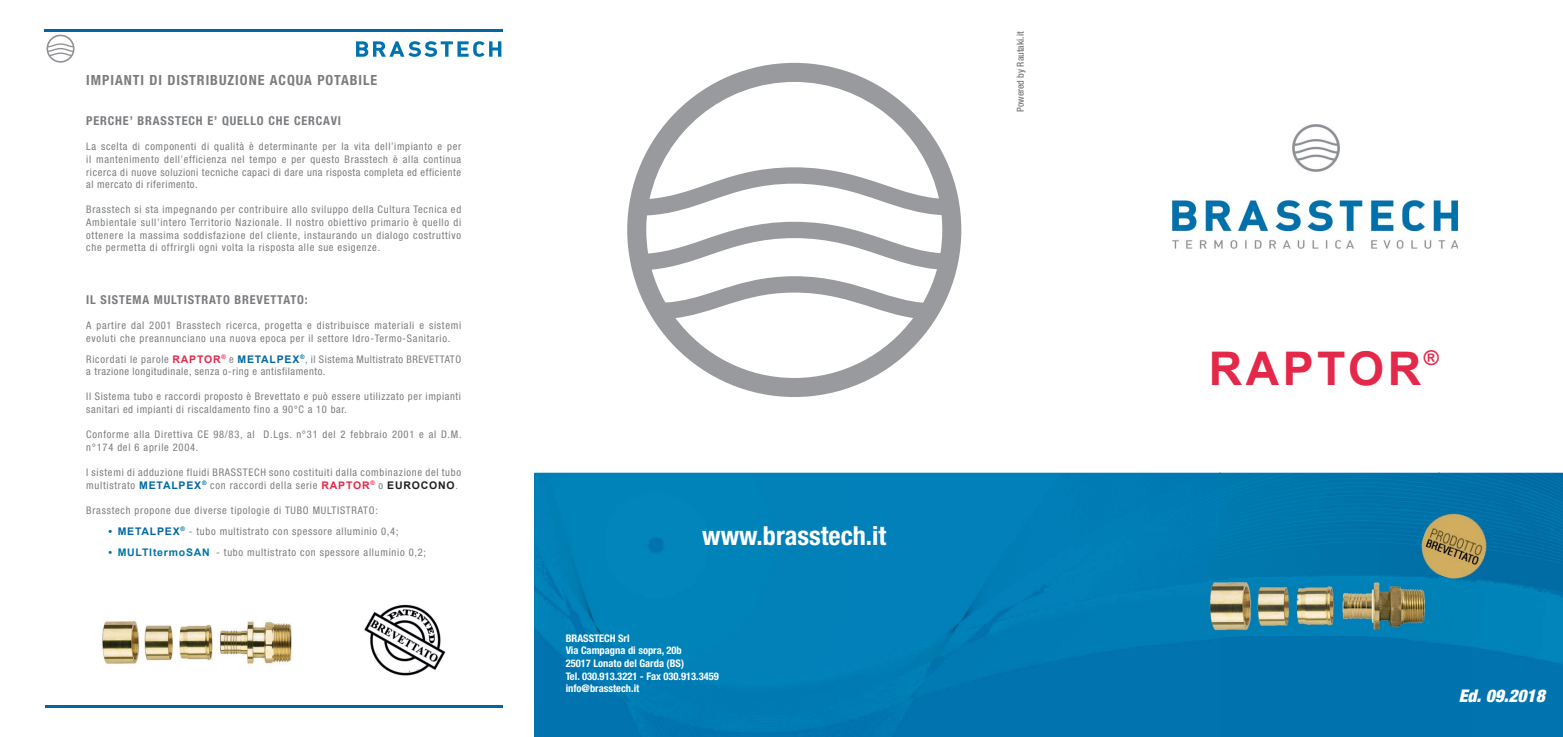
<style>
.page{position:relative;width:1563px;height:737px;background:#fff}
.page>*{position:absolute;margin:0;border:0;box-sizing:border-box;transform-origin:0 0}
.t1{font:700 46.38px "Arial";letter-spacing:.075em;color:#e4284a}
.t2{font:700 condensed 26.25px "Helvetica Neue";color:#fff}
.t3{font:700 20.39px "Arial";color:#e4284a}
.t4{font:italic 900 condensed 17.5px "Helvetica Neue";color:#fff}
.t5{font:700 condensed 14px "Helvetica Neue";letter-spacing:.07em;color:#7a7c7f}
.t6{font:700 condensed 12.25px "Helvetica Neue";letter-spacing:.07em;color:#7a7c7f}
.t7{font:condensed 10.5px/12.6px "Helvetica Neue";letter-spacing:.07em;color:#7a7c7f}
.t8{font:condensed 10.5px/12.6px "Helvetica Neue";letter-spacing:.05em;color:#7a7c7f}
.t9{font:700 condensed 10.5px/12.6px "Helvetica Neue";color:#fff}
.t10{font:500 condensed 9.62px "Helvetica Neue";color:#7a7c7f}
.s1{font-family:"Arial";font-weight:700;font-stretch:normal;color:#e4284a}
.s2{font-family:"Arial";font-weight:700;font-stretch:normal;color:#0068a0}
.s3{font-family:"Arial";font-weight:700;font-stretch:normal;color:#231f20}
.s4{font-family:"Arial";font-weight:700;font-stretch:normal;color:#0074a9}
</style>
<div class="page">
<hr style="left:45px;top:705px;width:458px;height:3px;background:#0068a0">
<hr style="left:45px;top:29px;width:458px;height:3px;background:#0068a0">
<img style="left:534px;top:472px;width:686px;height:264px">
<div style="left:1220px;top:472px;width:218px;height:117px;background:#0076ab"></div>
<div style="left:1438px;top:472px;width:125px;height:59px;background:#0170a7"></div>
<img style="left:1470px;top:531px;width:93px;height:205px">
<img style="left:1438px;top:587px;width:32px;height:149px">
<img style="left:1407px;top:589px;width:32px;height:147px">
<div style="left:1220px;top:635px;width:187px;height:101px;background:#0072ad"></div>
<svg style="left:627px;top:63px;width:334px;height:334px"></svg>
<img style="left:364px;top:604px;width:82px;height:72px">
<img style="left:101px;top:620px;width:191px;height:44px">
<img style="left:1209px;top:577px;width:217px;height:58px">
<img style="left:1412px;top:504px;width:83px;height:83px">
<img style="left:1172px;top:124px;width:285px;height:125px">
<svg style="left:356px;top:41px;width:145px;height:16px"></svg>
<svg style="left:47px;top:35px;width:28px;height:28px"></svg>
<h3 class="t5" style="left:86px;top:75px;width:293px">IMPIANTI DI DISTRIBUZIONE ACQUA POTABILE</h3>
<p class="t6" style="left:86px;top:116px;width:256px">PERCHE’ BRASSTECH E’ QUELLO CHE CERCAVI</p>
<p class="t7" style="left:86px;top:141px;width:376px;text-align:justify">La scelta di componenti di qualità è determinante per la vita dell’impianto e per il mantenimento dell’efficienza nel tempo e per questo Brasstech è alla continua ricerca di nuove soluzioni tecniche capaci di dare una risposta completa ed efficiente al mercato di riferimento.</p>
<p class="t7" style="left:86px;top:204px;width:376px;text-align:justify">Brasstech si sta impegnando per contribuire allo sviluppo della Cultura Tecnica ed Ambientale sull’intero Territorio Nazionale. Il nostro obiettivo primario è quello di ottenere la massima soddisfazione del cliente, instaurando un dialogo costruttivo che permetta di offrirgli ogni volta la risposta alle sue esigenze.</p>
<p class="t6" style="left:86px;top:295px;width:223px">IL SISTEMA MULTISTRATO BREVETTATO:</p>
<p class="t7" style="left:86px;top:320px;width:376px">A partire dal 2001 Brasstech ricerca, progetta e distribuisce materiali e sistemi evoluti che preannunciano una nuova epoca per il settore Idro-Termo-Sanitario.</p>
<p class="t8" style="left:86px;top:353px;width:376px">Ricordati le parole <span class="s1">RAPTOR</span><sup>®</sup> e <span class="s2">METALPEX</span><sup>®</sup>, il Sistema Multistrato BREVETTATO a trazione longitudinale, senza o-ring e antisfilamento.</p>
<p class="t7" style="left:86px;top:391px;width:376px">Il Sistema tubo e raccordi proposto è Brevettato e può essere utilizzato per impianti sanitari ed impianti di riscaldamento fino a 90°C a 10 bar.</p>
<p class="t7" style="left:86px;top:429px;width:377px">Conforme alla Direttiva CE 98/83, al D.Lgs. n°31 del 2 febbraio 2001 e al D.M. n°174 del 6 aprile 2004.</p>
<p class="t7" style="left:86px;top:467px;width:376px">I sistemi di adduzione fluidi BRASSTECH sono costituiti dalla combinazione del tubo multistrato <span class="s2">METALPEX</span><sup>®</sup> con raccordi della serie <span class="s1">RAPTOR</span><sup>®</sup> o <span class="s3">EUROCONO</span>.</p>
<p class="t7" style="left:86px;top:505px;width:293px">Brasstech propone due diverse tipologie di TUBO MULTISTRATO:</p>
<p class="t7" style="left:109px;top:526px;width:291px"><span class="s2">• METALPEX</span><sup>®</sup> - tubo multistrato con spessore alluminio 0,4;</p>
<p class="t7" style="left:109px;top:547px;width:319px"><span class="s4">• MULTItermoSAN</span> - tubo multistrato con spessore alluminio 0,2;</p>
<h2 class="t2" style="left:702px;top:526px;width:186px">www.brasstech.it</h2>
<p class="t9" style="left:566px;top:632px;width:155px">BRASSTECH Srl<br>Via Campagna di sopra, 20b<br>25017 Lonato del Garda (BS)<br>Tel. 030.913.3221 - Fax 030.913.3459 info@brasstech.it</p>
<p class="t10" style="left:1017px;top:112px;width:82px;rotate:-90deg">Powered by Rautaki.it</p>
<h1 class="t1" style="left:1209px;top:343px;width:214px">RAPTOR</h1>
<h3 class="t3" style="left:1423px;top:347px;width:17px">®</h3>
<h3 class="t4" style="left:1458px;top:689px;width:88px">Ed. 09.2018</h3>
</div>
